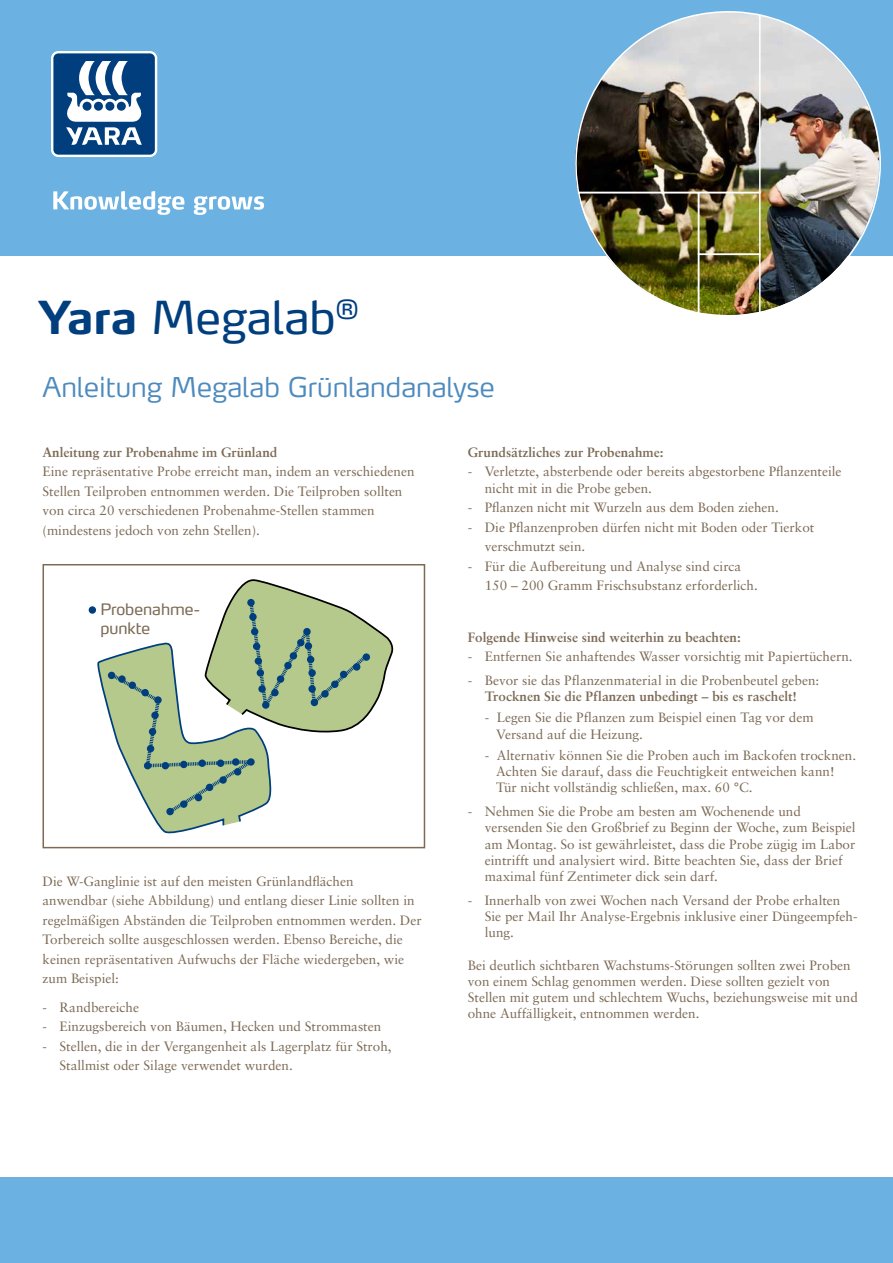
<style>
.page{position:relative;width:893px;height:1263px;background:#fff}
.page>*{position:absolute;margin:0;border:0;box-sizing:border-box;transform-origin:0 0}
.t1{font:45px "Yara Max LF";color:#003e7e}
.t2{font:300 27px "Yara Max LF";color:#4d8abe}
.t3{font:15.6px/18.8px "Yara Max LF";color:#7c6a55}
.t4{font:13.5px/16.2px "Sabon LT Pro";color:#7c6a55}
.t5{font:700 13.5px "Sabon LT Pro";color:#7c6a55}
.s1{font-weight:700}
</style>
<div class="page">
<svg style="left:97px;top:579px;width:297px;height:255px"></svg>
<div style="left:108px;top:672px;width:7px;height:7px;background:#003e7e;border-radius:50%"></div>
<div style="left:154px;top:696px;width:8px;height:8px;background:#003e7e;border-radius:50%"></div>
<div style="left:144px;top:762px;width:7px;height:7px;background:#003e7e;border-radius:50%"></div>
<div style="left:166px;top:808px;width:8px;height:7px;background:#003e7e;border-radius:50%"></div>
<div style="left:247px;top:758px;width:8px;height:8px;background:#003e7e;border-radius:50%"></div>
<div style="left:162px;top:762px;width:7px;height:7px;background:#003e7e;border-radius:50%"></div>
<div style="left:180px;top:761px;width:7px;height:7px;background:#003e7e;border-radius:50%"></div>
<div style="left:198px;top:759px;width:8px;height:8px;background:#003e7e;border-radius:50%"></div>
<div style="left:217px;top:759px;width:7px;height:8px;background:#003e7e;border-radius:50%"></div>
<div style="left:232px;top:758px;width:7px;height:8px;background:#003e7e;border-radius:50%"></div>
<div style="left:147px;top:745px;width:7px;height:7px;background:#003e7e;border-radius:50%"></div>
<div style="left:149px;top:728px;width:7px;height:7px;background:#003e7e;border-radius:50%"></div>
<div style="left:151px;top:712px;width:8px;height:7px;background:#003e7e;border-radius:50%"></div>
<div style="left:141px;top:689px;width:8px;height:7px;background:#003e7e;border-radius:50%"></div>
<div style="left:129px;top:681px;width:7px;height:8px;background:#003e7e;border-radius:50%"></div>
<div style="left:118px;top:675px;width:8px;height:8px;background:#003e7e;border-radius:50%"></div>
<div style="left:180px;top:800px;width:7px;height:8px;background:#003e7e;border-radius:50%"></div>
<div style="left:195px;top:794px;width:7px;height:7px;background:#003e7e;border-radius:50%"></div>
<div style="left:206px;top:784px;width:7px;height:7px;background:#003e7e;border-radius:50%"></div>
<div style="left:219px;top:776px;width:8px;height:8px;background:#003e7e;border-radius:50%"></div>
<div style="left:234px;top:768px;width:7px;height:7px;background:#003e7e;border-radius:50%"></div>
<div style="left:247px;top:599px;width:8px;height:7px;background:#003e7e;border-radius:50%"></div>
<div style="left:249px;top:613px;width:8px;height:8px;background:#003e7e;border-radius:50%"></div>
<div style="left:251px;top:628px;width:7px;height:7px;background:#003e7e;border-radius:50%"></div>
<div style="left:253px;top:643px;width:7px;height:7px;background:#003e7e;border-radius:50%"></div>
<div style="left:255px;top:657px;width:7px;height:8px;background:#003e7e;border-radius:50%"></div>
<div style="left:257px;top:669px;width:7px;height:8px;background:#003e7e;border-radius:50%"></div>
<div style="left:258px;top:685px;width:8px;height:8px;background:#003e7e;border-radius:50%"></div>
<div style="left:262px;top:701px;width:7px;height:8px;background:#003e7e;border-radius:50%"></div>
<div style="left:271px;top:689px;width:8px;height:7px;background:#003e7e;border-radius:50%"></div>
<div style="left:277px;top:675px;width:7px;height:8px;background:#003e7e;border-radius:50%"></div>
<div style="left:284px;top:662px;width:8px;height:7px;background:#003e7e;border-radius:50%"></div>
<div style="left:290px;top:652px;width:7px;height:7px;background:#003e7e;border-radius:50%"></div>
<div style="left:297px;top:639px;width:7px;height:7px;background:#003e7e;border-radius:50%"></div>
<div style="left:303px;top:628px;width:8px;height:7px;background:#003e7e;border-radius:50%"></div>
<div style="left:305px;top:642px;width:7px;height:8px;background:#003e7e;border-radius:50%"></div>
<div style="left:307px;top:656px;width:7px;height:7px;background:#003e7e;border-radius:50%"></div>
<div style="left:308px;top:669px;width:8px;height:8px;background:#003e7e;border-radius:50%"></div>
<div style="left:308px;top:685px;width:8px;height:8px;background:#003e7e;border-radius:50%"></div>
<div style="left:311px;top:699px;width:7px;height:7px;background:#003e7e;border-radius:50%"></div>
<div style="left:321px;top:690px;width:8px;height:8px;background:#003e7e;border-radius:50%"></div>
<div style="left:331px;top:680px;width:8px;height:8px;background:#003e7e;border-radius:50%"></div>
<div style="left:340px;top:671px;width:7px;height:7px;background:#003e7e;border-radius:50%"></div>
<div style="left:353px;top:663px;width:7px;height:8px;background:#003e7e;border-radius:50%"></div>
<div style="left:363px;top:653px;width:7px;height:8px;background:#003e7e;border-radius:50%"></div>
<div style="left:89px;top:606px;width:7px;height:8px;background:#003e7e;border-radius:50%"></div>
<div style="left:43px;top:564px;width:382px;height:284px;border:2px solid #7c6a55"></div>
<div style="left:0;top:0;width:893px;height:255px;background:#6bb2e2"></div>
<svg style="left:53px;top:191px;width:131px;height:24px"></svg>
<svg style="left:194px;top:196px;width:70px;height:19px"></svg>
<svg style="left:51px;top:51px;width:106px;height:106px;background:#5881ab"></svg>
<img style="left:559px;top:11px;width:323px;height:304px">
<div style="left:0;top:1178px;width:893px;height:85px;background:#6bb2e2"></div>
<h1 class="t1" style="left:39px;top:289px;width:322px"><span class="s1">Yara</span> Megalab<sup>®</sup></h1>
<h2 class="t2" style="left:43px;top:370px;width:454px">Anleitung Megalab Grünlandanalyse</h2>
<p class="t5" style="left:43px;top:444px;width:236px">Anleitung zur Probenahme im Grünland</p>
<p class="t4" style="left:43px;top:461px;width:374px;line-height:19.5px">Eine repräsentative Probe erreicht man, indem an verschiedenen Stellen Teilproben entnommen werden. Die Teilproben sollten von circa 20 verschiedenen Probenahme-Stellen stammen (mindestens jedoch von zehn Stellen).</p>
<p class="t3" style="left:100px;top:600px;width:101px">Probenahme&shy;punkte</p>
<p class="t4" style="left:43px;top:871px;width:381px;line-height:19.5px">Die W-Ganglinie ist auf den meisten Grünlandflächen anwendbar (siehe Abbildung) und entlang dieser Linie sollten in regelmäßigen Abständen die Teilproben entnommen werden. Der Torbereich sollte ausgeschlossen werden. Ebenso Bereiche, die keinen repräsentativen Aufwuchs der Fläche wiedergeben, wie zum Beispiel:</p>
<p class="t4" style="left:43px;top:999px;width:98px">- Randbereiche</p>
<p class="t4" style="left:43px;top:1018px;width:340px">- Einzugsbereich von Bäumen, Hecken und Strommasten</p>
<p class="t4" style="left:60px;top:1036px;width:334px;line-height:19.5px;text-indent:-17px">- Stellen, die in der Vergangenheit als Lagerplatz für Stroh,<br>Stallmist oder Silage verwendet wurden.</p>
<p class="t5" style="left:468px;top:444px;width:197px">Grundsätzliches zur Probenahme:</p>
<p class="t4" style="left:485px;top:463px;width:358px;text-indent:-17px">- Verletzte, absterbende oder bereits abgestorbene Pflanzenteile nicht mit in die Probe geben.</p>
<p class="t4" style="left:468px;top:499px;width:313px">- Pflanzen nicht mit Wurzeln aus dem Boden ziehen.</p>
<p class="t4" style="left:485px;top:517px;width:331px;line-height:19.5px;text-indent:-17px">- Die Pflanzenproben dürfen nicht mit Boden oder Tierkot verschmutzt sein.</p>
<p class="t4" style="left:485px;top:556px;width:275px;line-height:19.5px;text-indent:-17px">- Für die Aufbereitung und Analyse sind circa<br>150 – 200 Gramm Frischsubstanz erforderlich.</p>
<p class="t5" style="left:468px;top:629px;width:275px">Folgende Hinweise sind weiterhin zu beachten:</p>
<p class="t4" style="left:468px;top:648px;width:386px">- Entfernen Sie anhaftendes Wasser vorsichtig mit Papiertüchern.</p>
<p class="t4" style="left:468px;top:672px;width:353px">- Bevor sie das Pflanzenmaterial in die Probenbeutel geben:</p>
<p class="t5" style="left:485px;top:688px;width:314px">Trocknen Sie die Pflanzen unbedingt – bis es raschelt!</p>
<p class="t4" style="left:496px;top:709px;width:319px;text-indent:-11px">- Legen Sie die Pflanzen zum Beispiel einen Tag vor dem<br>Versand auf die Heizung.</p>
<p class="t4" style="left:496px;top:746px;width:361px;text-indent:-11px">- Alternativ können Sie die Proben auch im Backofen trocknen.<br>Achten Sie darauf, dass die Feuchtigkeit entweichen kann!<br>Tür nicht vollständig schließen, max. 60 °C.</p>
<p class="t4" style="left:485px;top:803px;width:372px;text-indent:-17px">- Nehmen Sie die Probe am besten am Wochenende und versenden Sie den Großbrief zu Beginn der Woche, zum Beispiel am Montag. So ist gewährleistet, dass die Probe zügig im Labor eintrifft und analysiert wird. Bitte beachten Sie, dass der Brief maximal fünf Zentimeter dick sein darf.</p>
<p class="t4" style="left:485px;top:892px;width:374px;text-indent:-17px">- Innerhalb von zwei Wochen nach Versand der Probe erhalten<br>Sie per Mail Ihr Analyse-Ergebnis inklusive einer Düngeempfeh&shy;lung.</p>
<p class="t4" style="left:468px;top:956px;width:392px">Bei deutlich sichtbaren Wachstums-Störungen sollten zwei Proben von einem Schlag genommen werden. Diese sollten gezielt von Stellen mit gutem und schlechtem Wuchs, beziehungsweise mit und ohne Auffälligkeit, entnommen werden.</p>
</div>
